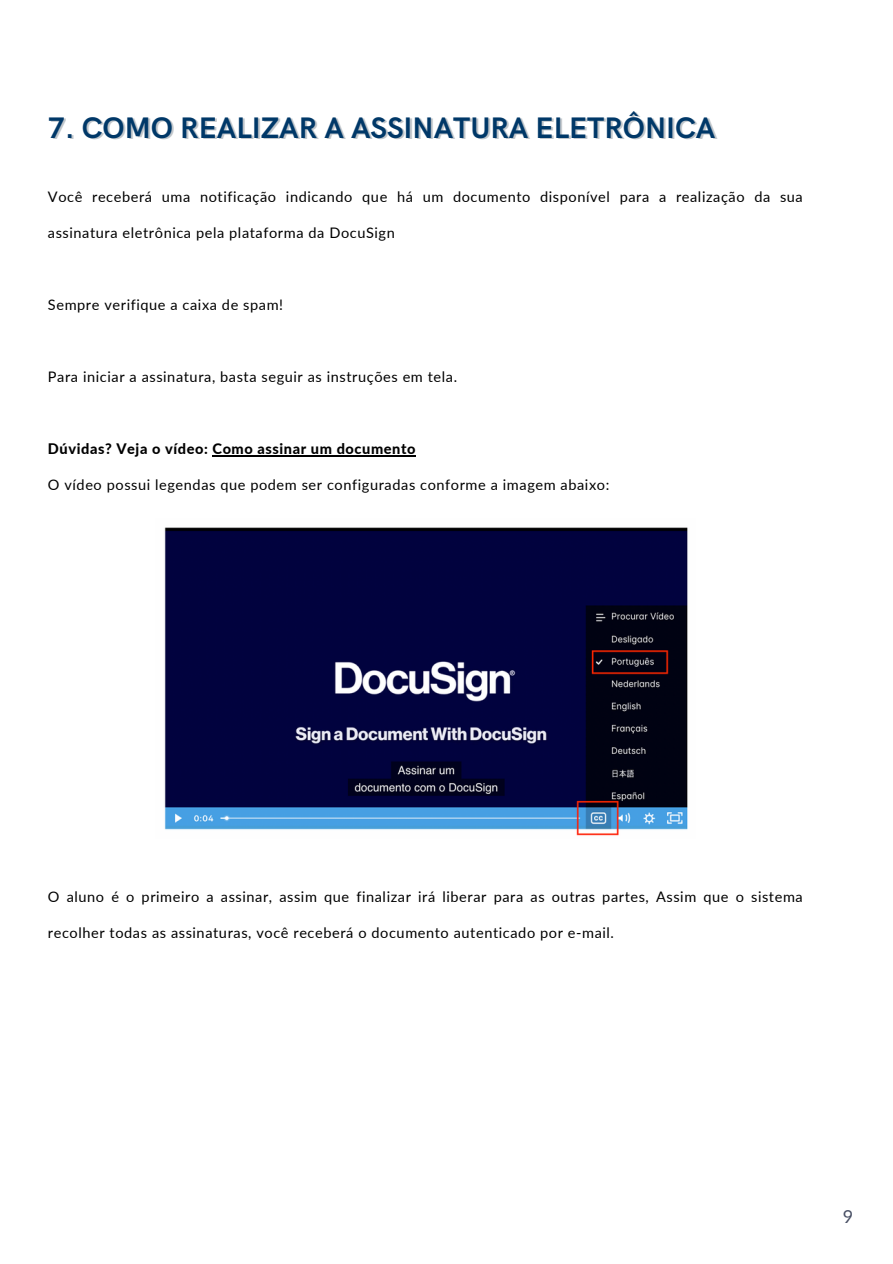
<style>
.page{position:relative;width:893px;height:1264px;background:#fff}
.page>*{position:absolute;margin:0;border:0;box-sizing:border-box;transform-origin:0 0}
.t1{font:700 29.7px "HK Grotesk";color:#003868}
.t2{font:18px "Lato";color:#484f64}
.t3{font:14.55px "Lato";letter-spacing:.04em;color:#000}
.t4{font:800 14.55px "Lato";letter-spacing:.04em;color:#000}
</style>
<div class="page">
<img style="left:164px;top:527px;width:524px;height:309px">
<hr style="left:212px;top:455px;width:204px;height:1px;background:#000">
<p class="t1" style="left:48px;top:111px;width:669px">7. COMO REALIZAR A ASSINATURA ELETRÔNICA</p>
<p class="t3" style="left:48px;top:187px;width:756px">Você receberá uma notificação indicando que há um documento disponível para a realização da sua</p>
<p class="t3" style="left:48px;top:223px;width:348px">assinatura eletrônica pela plataforma da DocuSign</p>
<p class="t3" style="left:48px;top:295px;width:237px">Sempre verifique a caixa de spam!</p>
<p class="t3" style="left:48px;top:367px;width:410px">Para iniciar a assinatura, basta seguir as instruções em tela.</p>
<p class="t4" style="left:48px;top:439px;width:369px">Dúvidas? Veja o vídeo: Como assinar um documento</p>
<p class="t3" style="left:48px;top:475px;width:563px">O vídeo possui legendas que podem ser configuradas conforme a imagem abaixo:</p>
<p class="t3" style="left:48px;top:888px;width:756px">O aluno é o primeiro a assinar, assim que finalizar irá liberar para as outras partes, Assim que o sistema</p>
<p class="t3" style="left:48px;top:923px;width:567px">recolher todas as assinaturas, você receberá o documento autenticado por e-mail.</p>
<p class="t2" style="left:842px;top:1205px;width:12px">9</p>
</div>
